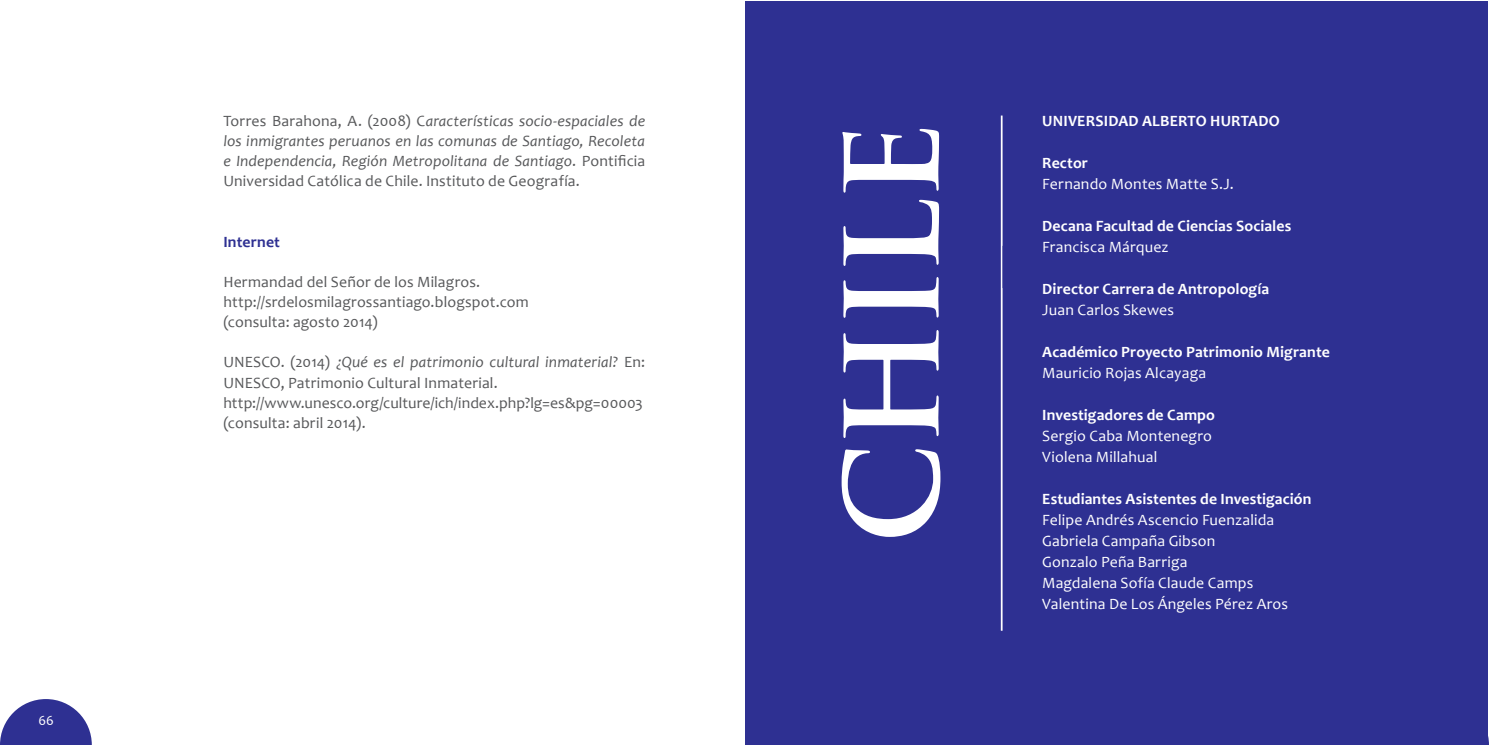
<style>
.page{position:relative;width:1489px;height:745px;background:#fff}
.page>*{position:absolute;margin:0;border:0;box-sizing:border-box;transform-origin:0 0}
.TEXTO_SR_DE_LOS_MILA{font:700 126px "Trajan Pro";letter-spacing:-.03em;color:#fff}
.TEXTO_SR_DE_LOS_MILA-2{font:15.75px/20.1px "Candara";letter-spacing:.01em;color:#57585a}
.TEXTO_SR_DE_LOS_MILA-3{font:15.75px "Candara";letter-spacing:.01em;color:#fff}
.TEXTO_SR_DE_LOS_MILA-4{font:italic 15.75px/20.1px "Candara";letter-spacing:.01em;color:#57585a;text-align:justify}
.TEXTO_SR_DE_LOS_MILA-5{font:700 15.75px "Candara";letter-spacing:.01em;color:#fff}
.TEXTO_SR_DE_LOS_MILA-6{font:700 15.75px "Candara";letter-spacing:.01em;color:#2e3092}
.t1{font:14px "Candara";color:#fff}
.s1{font-style:normal}
.s2{font-style:italic}
</style>
<div class="page">
<svg style="left:1396px;top:698px;width:92px;height:46px"></svg>
<svg style="left:0;top:699px;width:92px;height:45px"></svg>
<div style="left:745px;top:1px;width:742px;height:742px;background:#2e3092"></div>
<hr style="left:1000px;top:115px;width:2px;height:515px;background:#fff">
<p class="t1" style="left:38px;top:711px;width:17px">66</p>
<p class="TEXTO_SR_DE_LOS_MILA-4" style="left:223px;top:110px;width:423px"><span class="s1">Torres Barahona, A. (2008) C</span>aracterísticas socio-espaciales de los inmigrantes peruanos en las comunas de Santiago, Recoleta e Independencia, Región Metropolitana de Santiago<span class="s1">. Pontificia Universidad Católica de Chile. Instituto de Geografía.</span></p>
<p class="TEXTO_SR_DE_LOS_MILA-6" style="left:223px;top:232px;width:58px">Internet</p>
<p class="TEXTO_SR_DE_LOS_MILA-2" style="left:223px;top:271px;width:258px">Hermandad del Señor de los Milagros.</p>
<p class="TEXTO_SR_DE_LOS_MILA-2" style="left:223px;top:291px;width:307px">http://srdelosmilagrossantiago.blogspot.com</p>
<p class="TEXTO_SR_DE_LOS_MILA-2" style="left:223px;top:312px;width:156px">(consulta: agosto 2014)</p>
<p class="TEXTO_SR_DE_LOS_MILA-2" style="left:223px;top:352px;width:423px">UNESCO. (2014) <span class="s2">¿Qué es el patrimonio cultural inmaterial?</span> En:<br>UNESCO, Patrimonio Cultural Inmaterial.</p>
<p class="TEXTO_SR_DE_LOS_MILA-2" style="left:223px;top:392px;width:421px">http://www.unesco.org/culture/ich/index.php?lg=es&amp;pg=00003</p>
<p class="TEXTO_SR_DE_LOS_MILA-2" style="left:223px;top:412px;width:144px">(consulta: abril 2014).</p>
<p class="TEXTO_SR_DE_LOS_MILA" style="left:814px;top:543px;width:424px;rotate:-90deg">CHILE</p>
<p class="TEXTO_SR_DE_LOS_MILA-5" style="left:1042px;top:111px;width:239px">UNIVERSIDAD ALBERTO HURTADO</p>
<p class="TEXTO_SR_DE_LOS_MILA-5" style="left:1042px;top:153px;width:47px">Rector</p>
<p class="TEXTO_SR_DE_LOS_MILA-3" style="left:1042px;top:174px;width:193px">Fernando Montes Matte S.J.</p>
<p class="TEXTO_SR_DE_LOS_MILA-5" style="left:1042px;top:216px;width:250px">Decana Facultad de Ciencias Sociales</p>
<p class="TEXTO_SR_DE_LOS_MILA-3" style="left:1042px;top:237px;width:128px">Francisca Márquez</p>
<p class="TEXTO_SR_DE_LOS_MILA-5" style="left:1042px;top:279px;width:228px">Director Carrera de Antropología</p>
<p class="TEXTO_SR_DE_LOS_MILA-3" style="left:1042px;top:300px;width:133px">Juan Carlos Skewes</p>
<p class="TEXTO_SR_DE_LOS_MILA-5" style="left:1042px;top:342px;width:289px">Académico Proyecto Patrimonio Migrante</p>
<p class="TEXTO_SR_DE_LOS_MILA-3" style="left:1042px;top:363px;width:165px">Mauricio Rojas Alcayaga</p>
<p class="TEXTO_SR_DE_LOS_MILA-5" style="left:1042px;top:405px;width:174px">Investigadores de Campo</p>
<p class="TEXTO_SR_DE_LOS_MILA-3" style="left:1042px;top:426px;width:171px">Sergio Caba Montenegro</p>
<p class="TEXTO_SR_DE_LOS_MILA-3" style="left:1042px;top:447px;width:116px">Violena Millahual</p>
<p class="TEXTO_SR_DE_LOS_MILA-5" style="left:1042px;top:489px;width:271px">Estudiantes Asistentes de Investigación</p>
<p class="TEXTO_SR_DE_LOS_MILA-3" style="left:1042px;top:510px;width:233px">Felipe Andrés Ascencio Fuenzalida</p>
<p class="TEXTO_SR_DE_LOS_MILA-3" style="left:1042px;top:531px;width:175px">Gabriela Campaña Gibson</p>
<p class="TEXTO_SR_DE_LOS_MILA-3" style="left:1042px;top:552px;width:147px">Gonzalo Peña Barriga</p>
<p class="TEXTO_SR_DE_LOS_MILA-3" style="left:1042px;top:573px;width:212px">Magdalena Sofía Claude Camps</p>
<p class="TEXTO_SR_DE_LOS_MILA-3" style="left:1042px;top:594px;width:247px">Valentina De Los Ángeles Pérez Aros</p>
</div>
